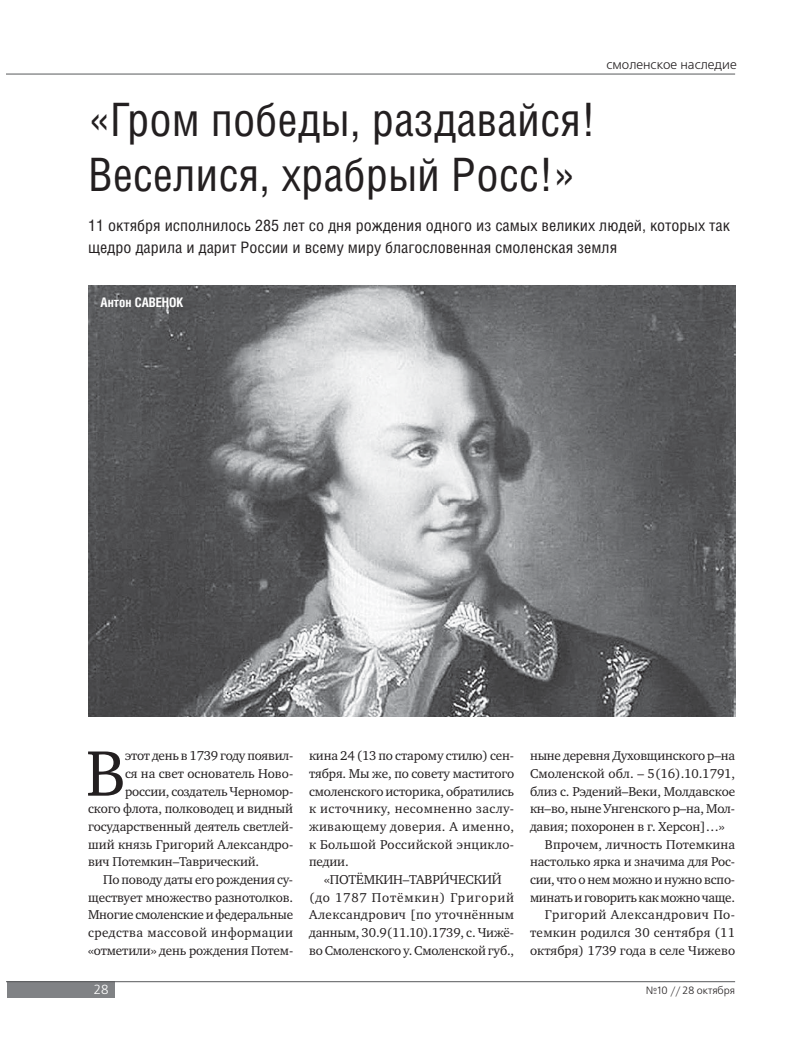
<style>
.page{position:relative;width:798px;height:1063px;background:#fff}
.page>*{position:absolute;margin:0;border:0;box-sizing:border-box;transform-origin:0 0}
.t1{font:65.88px "Charter ITC";color:#231f20}
.t2{font:46.12px/55.4px "Helios Cond";color:#231f20}
.t3{font:15.88px/22.4px "Helios Cond";color:#231f20;scale:1.05 1}
.t4{font:13.12px/17.6px "Charter ITC";letter-spacing:-.01em;color:#231f20;text-align:justify}
.t5{font:13.12px "Charter ITC";letter-spacing:.01em;color:#231f20}
.t6{font:13.12px "Charter ITC";letter-spacing:.03em;color:#231f20}
.t7{font:13.12px "Charter ITC";letter-spacing:.025em;color:#231f20}
.t8{font:13.12px "Charter ITC";letter-spacing:.035em;color:#231f20}
.t9{font:13.12px "Free Set C";color:#231f20}
.t10{font:700 13.12px "Helios Cond";color:#fff}
.t11{font:13.12px "Free Set C";color:#fff}
.t12{font:10.5px "Free Set C";color:#231f20}
</style>
<div class="page">
<div style="left:7px;top:982px;width:108px;height:16px;background:#808285"></div>
<hr style="left:7px;top:981px;width:727px;height:1px;background:#58595b">
<hr style="left:7px;top:74px;width:727px;height:1px;background:#58595b">
<img style="left:88px;top:286px;width:646px;height:431px">
<p class="t9" style="left:606px;top:59px;width:132px">смоленское наследие</p>
<h2 class="t2" style="left:88px;top:97px;width:509px">«Гром победы, раздавайся!<br>Веселися, храбрый Росс!»</h2>
<p class="t3" style="left:88px;top:216px;width:612px">11 октября исполнилось 285 лет со дня рождения одного из самых великих людей, которых так щедро дарила и дарит России и всему миру благословенная смоленская земля</p>
<p class="t10" style="left:101px;top:297px;width:85px">Антон САВЕНОК</p>
<h1 class="t1" style="left:86px;top:744px;width:41px">В</h1>
<p class="t4" style="left:125px;top:748px;width:170px">этот день в 1739 году появил-</p>
<p class="t4" style="left:125px;top:766px;width:170px">ся на свет основатель Ново-</p>
<p class="t4" style="left:125px;top:783px;width:170px">россии, создатель Черномор-</p>
<p class="t4" style="left:88px;top:801px;width:206px">ского флота, полководец и видный</p>
<p class="t4" style="left:88px;top:819px;width:206px">государственный деятель светлей-</p>
<p class="t4" style="left:88px;top:836px;width:206px">ший князь Григорий Александро-</p>
<p class="t4" style="left:88px;top:854px;width:173px">вич Потемкин–Таврический.</p>
<p class="t4" style="left:103px;top:872px;width:191px">По поводу даты его рождения су-</p>
<p class="t4" style="left:88px;top:889px;width:206px">ществует множество разнотолков.</p>
<p class="t4" style="left:88px;top:907px;width:206px">Многие смоленские и федеральные</p>
<p class="t6" style="left:88px;top:927px;width:206px">средства массовой информации</p>
<p class="t4" style="left:88px;top:942px;width:206px">«отметили» день рождения Потем-</p>
<p class="t4" style="left:309px;top:748px;width:206px">кина 24 (13 по старому стилю) сен&shy;тября. Мы же, по совету маститого смоленского историка, обратились к источнику, несомненно заслу&shy;живающему доверия. А именно, к Большой Российской энцикло&shy;педии.</p>
<p class="t4" style="left:309px;top:872px;width:206px;text-align:center">«ПОТЁМКИН–ТАВРИЧЕСКИЙ<br>(до 1787 Потёмкин) Григорий<br>Александрович [по уточнённым данным, 30.9(11.10).1739, с. Чижё&shy;во Смоленского у. Смоленской губ.,</p>
<p class="t4" style="left:530px;top:748px;width:206px">ныне деревня Духовщинского р–на</p>
<p class="t5" style="left:530px;top:768px;width:206px">Смоленской обл. – 5(16).10.1791,</p>
<p class="t4" style="left:530px;top:783px;width:206px">близ с. Рэдений–Веки, Молдавское</p>
<p class="t4" style="left:530px;top:801px;width:206px">кн–во, ныне Унгенского р–на, Мол-</p>
<p class="t4" style="left:530px;top:819px;width:196px">давия; похоронен в г. Херсон]…»</p>
<p class="t5" style="left:544px;top:838px;width:191px">Впрочем, личность Потемкина</p>
<p class="t4" style="left:530px;top:854px;width:206px">настолько ярка и значима для Рос-</p>
<p class="t4" style="left:530px;top:872px;width:206px">сии, что о нем можно и нужно вспо-</p>
<p class="t4" style="left:530px;top:889px;width:206px">минать и говорить как можно чаще.</p>
<p class="t8" style="left:544px;top:909px;width:191px">Григорий Александрович По-</p>
<p class="t7" style="left:530px;top:927px;width:206px">темкин родился 30 сентября (11</p>
<p class="t4" style="left:530px;top:942px;width:206px">октября) 1739 года в селе Чижево</p>
<p class="t11" style="left:94px;top:984px;width:16px">28</p>
<p class="t12" style="left:645px;top:986px;width:91px">№10 // 28 октября</p>
</div>
